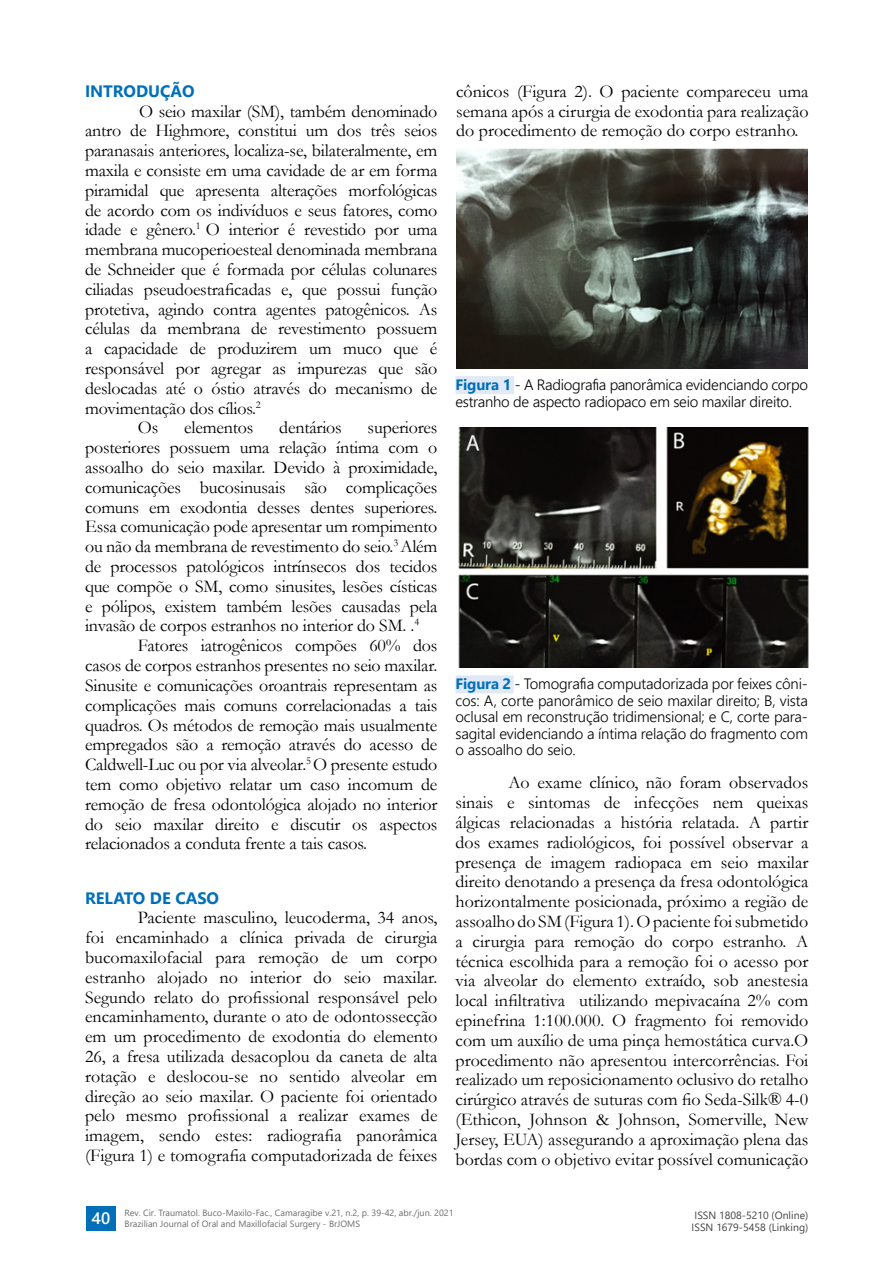
<style>
.page{position:relative;width:893px;height:1263px;background:#fff}
.page>*{position:absolute;margin:0;border:0;box-sizing:border-box;transform-origin:0 0}
.t1{font:18px/19.8px "Garamond";letter-spacing:-.01em;color:#000;text-align:justify}
.t2{font:700 16.5px "Segoe UI";color:#006fba}
.t3{font:600 16.5px "Segoe UI";color:#fff}
.t4{font:300 15px/16.5px "Segoe UI";letter-spacing:-.02em;color:#000}
.t5{font:10.5px/12px "Segoe UI";color:#434343}
.t6{font:9px/10.8px "Segoe UI";color:#6c6d70}
.s1{font-weight:700;color:#006fba}
</style>
<div class="page">
<div style="left:86px;top:1206px;width:29px;height:25px;background:#006fba"></div>
<div style="left:455px;top:376px;width:59px;height:18px;background:#e1e9f6"></div>
<div style="left:455px;top:675px;width:59px;height:18px;background:#e1e9f6"></div>
<img style="left:456px;top:148px;width:352px;height:220px">
<img style="left:458px;top:428px;width:350px;height:240px">
<p class="t2" style="left:85px;top:76px;width:111px">INTRODUÇÃO</p>
<p class="t1" style="left:85px;top:101px;width:354px;text-indent:54px">O seio maxilar (SM), também denominado antro de Highmore, constitui um dos três seios paranasais anteriores, localiza-se, bilateralmente, em maxila e consiste em uma cavidade de ar em forma piramidal que apresenta alterações morfológicas de acordo com os indivíduos e seus fatores, como idade e gênero.<sup>1</sup> O interior é revestido por uma membrana mucoperioesteal denominada membrana de Schneider que é formada por células colunares ciliadas pseudoestraficadas e, que possui função protetiva, agindo contra agentes patogênicos. As células da membrana de revestimento possuem a capacidade de produzirem um muco que é responsável por agregar as impurezas que são deslocadas até o óstio através do mecanismo de movimentação dos cílios.<sup>2</sup></p>
<p class="t1" style="left:138px;top:417px;width:22px">Os</p>
<p class="t1" style="left:184px;top:417px;width:71px">elementos</p>
<p class="t1" style="left:279px;top:417px;width:64px">dentários</p>
<p class="t1" style="left:85px;top:417px;width:354px;text-indent:283px">superiores posteriores possuem uma relação íntima com o assoalho do seio maxilar. Devido à proximidade, comunicações bucosinusais são complicações comuns em exodontia desses dentes superiores.<br>Essa comunicação pode apresentar um rompimento ou não da membrana de revestimento do seio.<sup>3</sup> Além de processos patológicos intrínsecos dos tecidos que compõe o SM, como sinusites, lesões císticas e pólipos, existem também lesões causadas pela invasão de corpos estranhos no interior do SM. .<sup>4</sup></p>
<p class="t1" style="left:85px;top:635px;width:354px;text-indent:53px">Fatores iatrogênicos compões 60% dos casos de corpos estranhos presentes no seio maxilar.<br>Sinusite e comunicações oroantrais representam as complicações mais comuns correlacionadas a tais quadros. Os métodos de remoção mais usualmente empregados são a remoção através do acesso de Caldwell-Luc ou por via alveolar.<sup>5</sup> O presente estudo tem como objetivo relatar um caso incomum de remoção de fresa odontológica alojado no interior do seio maxilar direito e discutir os aspectos relacionados a conduta frente a tais casos.</p>
<p class="t2" style="left:85px;top:882px;width:136px">RELATO DE CASO</p>
<p class="t1" style="left:85px;top:907px;width:354px;text-indent:53px">Paciente masculino, leucoderma, 34 anos, foi encaminhado a clínica privada de cirurgia bucomaxilofacial para remoção de um corpo estranho alojado no interior do seio maxilar.<br>Segundo relato do profissional responsável pelo encaminhamento, durante o ato de odontossecção em um procedimento de exodontia do elemento 26, a fresa utilizada desacoplou da caneta de alta rotação e deslocou-se no sentido alveolar em direção ao seio maxilar. O paciente foi orientado pelo mesmo profissional a realizar exames de imagem, sendo estes: radiografia panorâmica (Figura 1) e tomografia computadorizada de feixes</p>
<p class="t1" style="left:456px;top:81px;width:354px">cônicos (Figura 2). O paciente compareceu uma semana após a cirurgia de exodontia para realização do procedimento de remoção do corpo estranho.</p>
<p class="t4" style="left:455px;top:375px;width:354px"><span class="s1">Figura 1</span> - A Radiografia panorâmica evidenciando corpo estranho de aspecto radiopaco em seio maxilar direito.</p>
<p class="t4" style="left:455px;top:674px;width:354px;text-align:justify"><span class="s1">Figura 2</span> - Tomografia computadorizada por feixes côni&shy;cos: A, corte panorâmico de seio maxilar direito; B, vista oclusal em reconstrução tridimensional; e C, corte para&shy;sagital evidenciando a íntima relação do fragmento com o assoalho do seio.</p>
<p class="t1" style="left:455px;top:772px;width:354px;text-indent:53px">Ao exame clínico, não foram observados sinais e sintomas de infecções nem queixas álgicas relacionadas a história relatada. A partir dos exames radiológicos, foi possível observar a presença de imagem radiopaca em seio maxilar direito denotando a presença da fresa odontológica horizontalmente posicionada, próximo a região de assoalho do SM (Figura 1). O paciente foi submetido a cirurgia para remoção do corpo estranho. A técnica escolhida para a remoção foi o acesso por via alveolar do elemento extraído, sob anestesia local infiltrativa utilizando mepivacaína 2% com epinefrina 1:100.000. O fragmento foi removido com um auxílio de uma pinça hemostática curva.O procedimento não apresentou intercorrências. Foi realizado um reposicionamento oclusivo do retalho cirúrgico através de suturas com fio Seda-Silk® 4-0 (Ethicon, Johnson &amp; Johnson, Somerville, New Jersey, EUA) assegurando a aproximação plena das bordas com o objetivo evitar possível comunicação</p>
<p class="t6" style="left:125px;top:1207px;width:330px">Rev. Cir. Traumatol. Buco-Maxilo-Fac., Camaragibe v.21, n.2, p. 39-42, abr./jun. 2021<br>Brazilian Journal of Oral and Maxillofacial Surgery - BrJOMS</p>
<p class="t3" style="left:92px;top:1202px;width:20px">40</p>
<p class="t5" style="left:692px;top:1208px;width:118px">ISSN 1808-5210 (Online)<br>ISSN 1679-5458 (Linking)</p>
</div>
